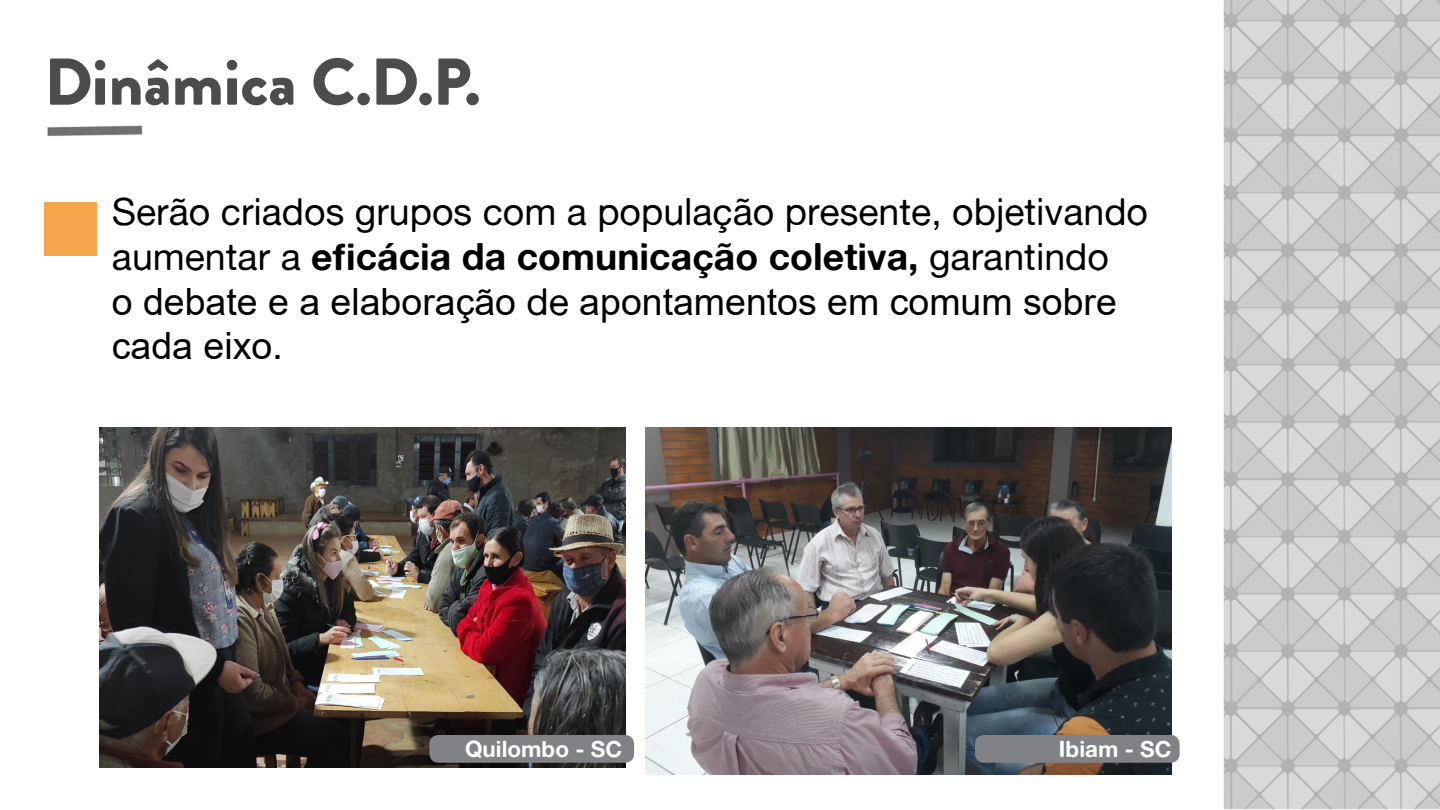
<style>
.page{position:relative;width:1440px;height:810px;background:#fff}
.page>*{position:absolute;margin:0;border:0;box-sizing:border-box;transform-origin:0 0}
.t1{font:900 66px "Brandon Grotesque";color:#4b4c4d}
.t2{font:37.5px/44.1px "Arial";color:#000}
.t3{font:37.5px "Alte Haas Grotesk";color:#000}
.t4{font:37.5px "Alte Haas Grotesk Bold";color:#000}
.t5{font:22.5px "Alte Haas Grotesk Bold";color:#fff}
.s1{font-family:"Alte Haas Grotesk"}
</style>
<div class="page">
<img style="left:44px;top:0;width:1396px;height:810px">
<div style="left:44px;top:202px;width:53px;height:53px;background:#f5a54a"></div>
<img style="left:99px;top:428px;width:526px;height:340px">
<div style="left:429px;top:735px;width:205px;height:28px;background:#808285;border-radius:9px"></div>
<img style="left:645px;top:428px;width:527px;height:346px">
<div style="left:975px;top:735px;width:205px;height:28px;background:#808285;border-radius:9px"></div>
<p class="t1" style="left:44px;top:35px;width:438px">Dinâmica C.D.P.</p>
<p class="t3" style="left:112px;top:190px;width:1038px">Serão criados grupos com a população presente, objetivando</p>
<p class="t4" style="left:112px;top:234px;width:999px"><span class="s1">aumentar a</span> eficácia da comunicação coletiva, <span class="s1">garantindo</span></p>
<p class="t2" style="left:112px;top:280px;width:1006px">o debate e a elaboração <span class="s1">de</span> apontamentos em comum sobre cada eixo<span class="s1">.</span></p>
<p class="t5" style="left:465px;top:735px;width:159px">Quilombo - SC</p>
<p class="t5" style="left:1059px;top:735px;width:114px">Ibiam - SC</p>
</div>
